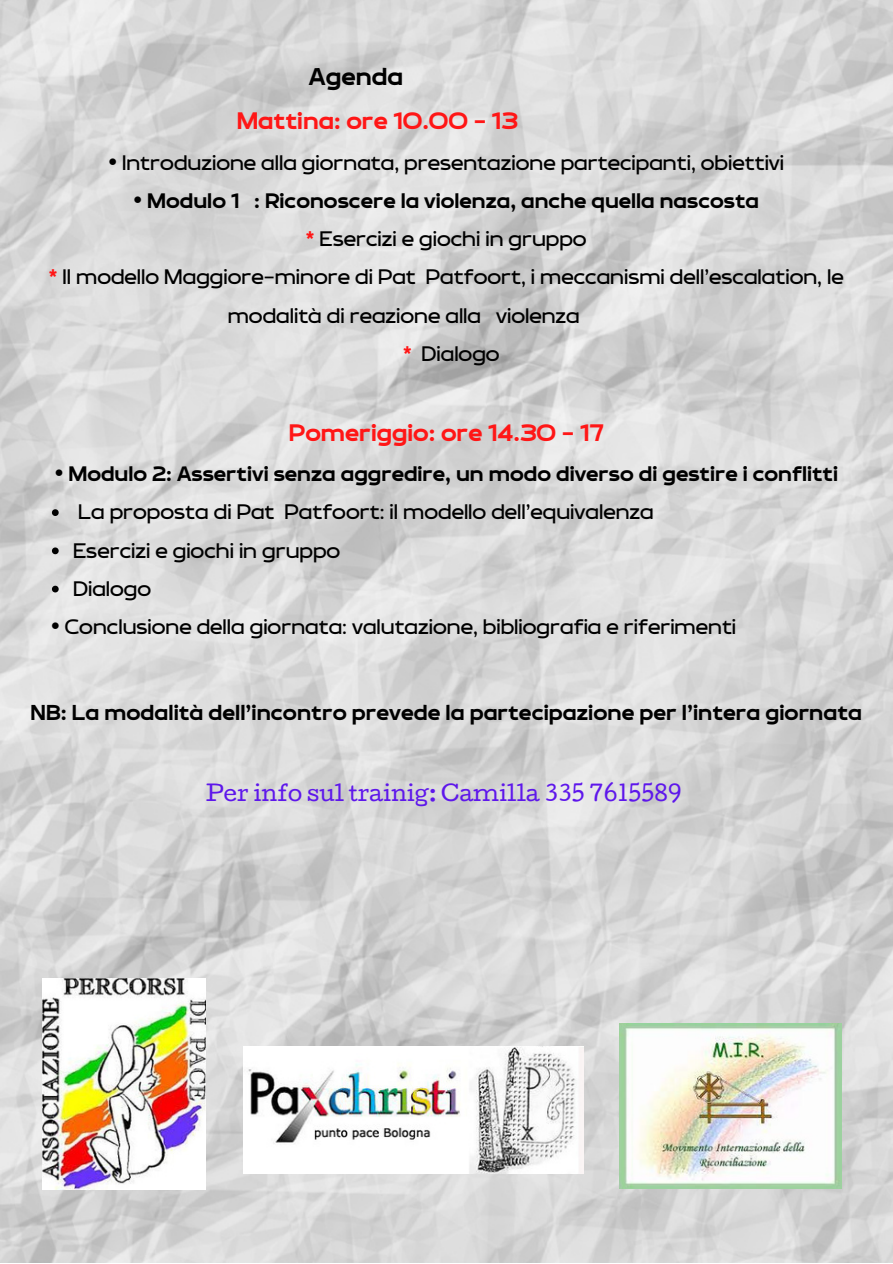
<style>
.page{position:relative;width:893px;height:1264px;background:#fff}
.page>*{position:absolute;margin:0;border:0;box-sizing:border-box;transform-origin:0 0}
.t1{font:32.25px "RTL Banana Bold";color:#000}
.t2{font:31.5px "RTL Banana Bold";color:#ff1616}
.t3{font:28.5px "RTL Banana Bold";color:#000}
.t4{font:27.75px/38.2px "RTL Banana Regular";color:#000}
.t5{font:27.75px "RTL Banana Bold";color:#000}
.t6{font:21px "Cutive";color:#5e17eb}
.s1{font-family:"RTL Banana Regular"}
.s2{font-family:"RTL Banana Bold";color:#ff1616}
</style>
<div class="page">
<img style="left:0;top:0;width:892px;height:1262px">
<img style="left:619px;top:1023px;width:222px;height:165px">
<img style="left:43px;top:978px;width:163px;height:211px">
<img style="left:243px;top:1046px;width:341px;height:127px">
<svg style="left:52px;top:509px;width:7px;height:7px"></svg>
<svg style="left:52px;top:547px;width:7px;height:7px"></svg>
<svg style="left:52px;top:585px;width:7px;height:7px"></svg>
<p class="t1" style="left:309px;top:61px;width:96px">Agenda</p>
<p class="t2" style="left:237px;top:106px;width:282px">Mattina: ore 10.00 - 13</p>
<p class="t4" style="left:108px;top:147px;width:677px">• Introduzione alla giornata, presentazione partecipanti, obiettivi</p>
<p class="t5" style="left:134px;top:187px;width:627px"><span class="s1">•</span> Modulo 1 : Riconoscere la violenza, anche quella nascosta</p>
<p class="t4" style="left:306px;top:223px;width:282px"><span class="s2">*</span> Esercizi e giochi in gruppo</p>
<p class="t4" style="left:49px;top:261px;width:796px"><span class="s2">*</span> Il modello Maggiore-minore di Pat Patfoort, i meccanismi dell’escalation, le</p>
<p class="t4" style="left:228px;top:299px;width:353px">modalità di reazione alla violenza</p>
<p class="t4" style="left:403px;top:338px;width:98px"><span class="s2">*</span> Dialogo</p>
<p class="t2" style="left:289px;top:417px;width:316px">Pomeriggio: ore 14.30 - 17</p>
<p class="t5" style="left:55px;top:460px;width:784px">• Modulo 2: Assertivi senza aggredire, un modo diverso di gestire i conflitti</p>
<p class="t4" style="left:73px;top:496px;width:582px">La proposta di Pat Patfoort: il modello dell’equivalenza<br>Esercizi e giochi in gruppo<br>Dialogo</p>
<p class="t4" style="left:51px;top:611px;width:686px">• Conclusione della giornata: valutazione, bibliografia e riferimenti</p>
<p class="t3" style="left:31px;top:698px;width:832px">NB: La modalità dell'incontro prevede la partecipazione per l'intera giornata</p>
<p class="t6" style="left:206px;top:786px;width:477px">Per info sul trainig: Camilla 335 7615589</p>
</div>
